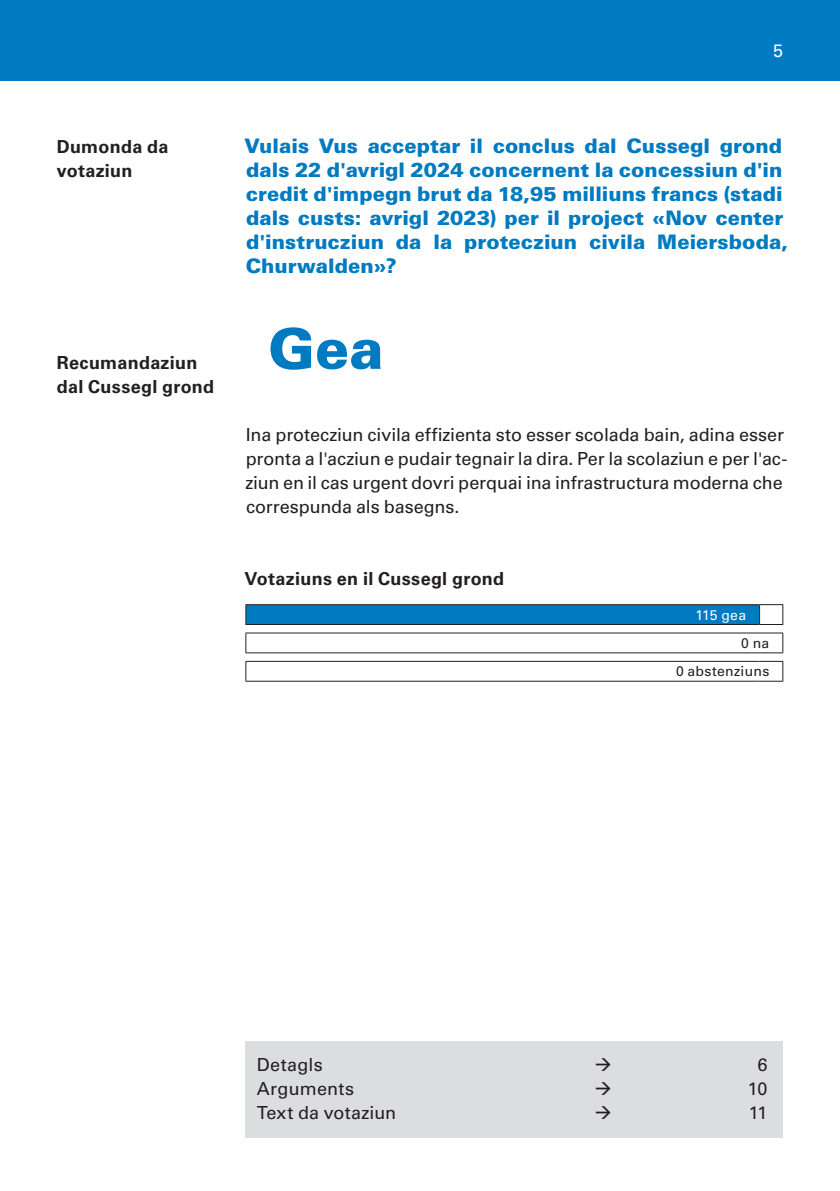
<style>
.page{position:relative;width:840px;height:1191px;background:#fff}
.page>*{position:absolute;margin:0;border:0;box-sizing:border-box;transform-origin:0 0}
.Ja_Nein_Einzug_4mm{font:900 56px "Univers LT Std";color:#007ac0}
.GS{font:900 20px/24px "Univers LT Std";color:#007ac0}
.GS-2{font:18px/24px "Univers LT Std";letter-spacing:-.01em;color:#231f20}
.GS_Lauftext_Einzug_3mm{font:18px "Univers LT Std";letter-spacing:.01em;color:#231f20}
.GS-3{font:700 18px/24px "Univers LT Std";letter-spacing:.015em;color:#231f20}
.GS_Lauftext_Einzug_3mm-2{font:700 18px "Univers LT Std";letter-spacing:.015em;color:#231f20}
.GS_bold{font:700 18px/24px "Univers LT Std";letter-spacing:.015em;color:#231f20}
.t1{font:18px "Univers LT Std";color:#fff}
.GS_Lauftext_Einzug_3mm-3{font:14px "Univers LT Std";letter-spacing:.02em;color:#231f20}
.GS_Lauftext_Einzug_3mm-4{font:14px "Univers LT Std";letter-spacing:.005em;color:#fff}
</style>
<div class="page">
<div style="left:0;top:0;width:839px;height:81px;background:#007ac0"></div>
<div style="left:246px;top:604px;width:513px;height:20px;background:#007ac0"></div>
<hr style="left:245px;top:604px;width:514px;height:1px;background:#231f20">
<svg style="left:245px;top:605px;width:1px;height:19px"></svg>
<hr style="left:245px;top:624px;width:514px;height:1px;background:#231f20">
<svg style="left:758px;top:604px;width:25px;height:21px"></svg>
<hr style="left:245px;top:632px;width:514px;height:1px;background:#231f20">
<svg style="left:245px;top:633px;width:1px;height:19px"></svg>
<hr style="left:245px;top:652px;width:514px;height:1px;background:#231f20">
<svg style="left:759px;top:632px;width:24px;height:21px"></svg>
<hr style="left:245px;top:661px;width:514px;height:1px;background:#231f20">
<svg style="left:245px;top:662px;width:1px;height:19px"></svg>
<hr style="left:245px;top:681px;width:514px;height:1px;background:#231f20">
<svg style="left:759px;top:661px;width:24px;height:21px"></svg>
<div style="left:245px;top:1041px;width:537px;height:96px;background:#dcdddf"></div>
<p class="t1" style="left:772px;top:40px;width:12px">5</p>
<p class="GS_bold" style="left:57px;top:135px;width:113px">Dumonda da votaziun</p>
<p class="GS-3" style="left:57px;top:351px;width:159px">Recumandaziun dal Cussegl grond</p>
<p class="GS" style="left:244px;top:133px;width:545px">Vulais Vus acceptar il conclus dal Cussegl grond dals 22 d'avrigl 2024 concernent la concessiun d'in credit d'impegn brut da 18,95 milliuns francs (stadi dals custs: avrigl 2023) per il project «Nov center d'instrucziun da la protecziun civila Meiersboda, Churwalden»?</p>
<p class="Ja_Nein_Einzug_4mm" style="left:268px;top:313px;width:117px">Gea</p>
<p class="GS-2" style="left:245px;top:422px;width:543px">Ina protecziun civila effizienta sto esser scolada bain, adina esser pronta a l'acziun e pudair tegnair la dira. Per la scolaziun e per l'ac&shy;ziun en il cas urgent dovri perquai ina infrastructura moderna che correspunda als basegns.</p>
<p class="GS_Lauftext_Einzug_3mm-2" style="left:244px;top:568px;width:261px">Votaziuns en il Cussegl grond</p>
<p class="GS_Lauftext_Einzug_3mm-4" style="left:695px;top:606px;width:52px">115 gea</p>
<p class="GS_Lauftext_Einzug_3mm-3" style="left:740px;top:635px;width:30px">0 na</p>
<p class="GS_Lauftext_Einzug_3mm-3" style="left:675px;top:663px;width:95px">0 abstenziuns</p>
<p class="GS_Lauftext_Einzug_3mm" style="left:257px;top:1054px;width:67px">Detagls</p>
<p class="GS_Lauftext_Einzug_3mm" style="left:757px;top:1054px;width:12px">6</p>
<p class="GS_Lauftext_Einzug_3mm" style="left:257px;top:1078px;width:99px">Arguments</p>
<p class="GS_Lauftext_Einzug_3mm" style="left:747px;top:1078px;width:21px">10</p>
<p class="GS_Lauftext_Einzug_3mm" style="left:257px;top:1102px;width:141px">Text da votaziun</p>
<p class="GS_Lauftext_Einzug_3mm" style="left:748px;top:1102px;width:20px">11</p>
</div>
